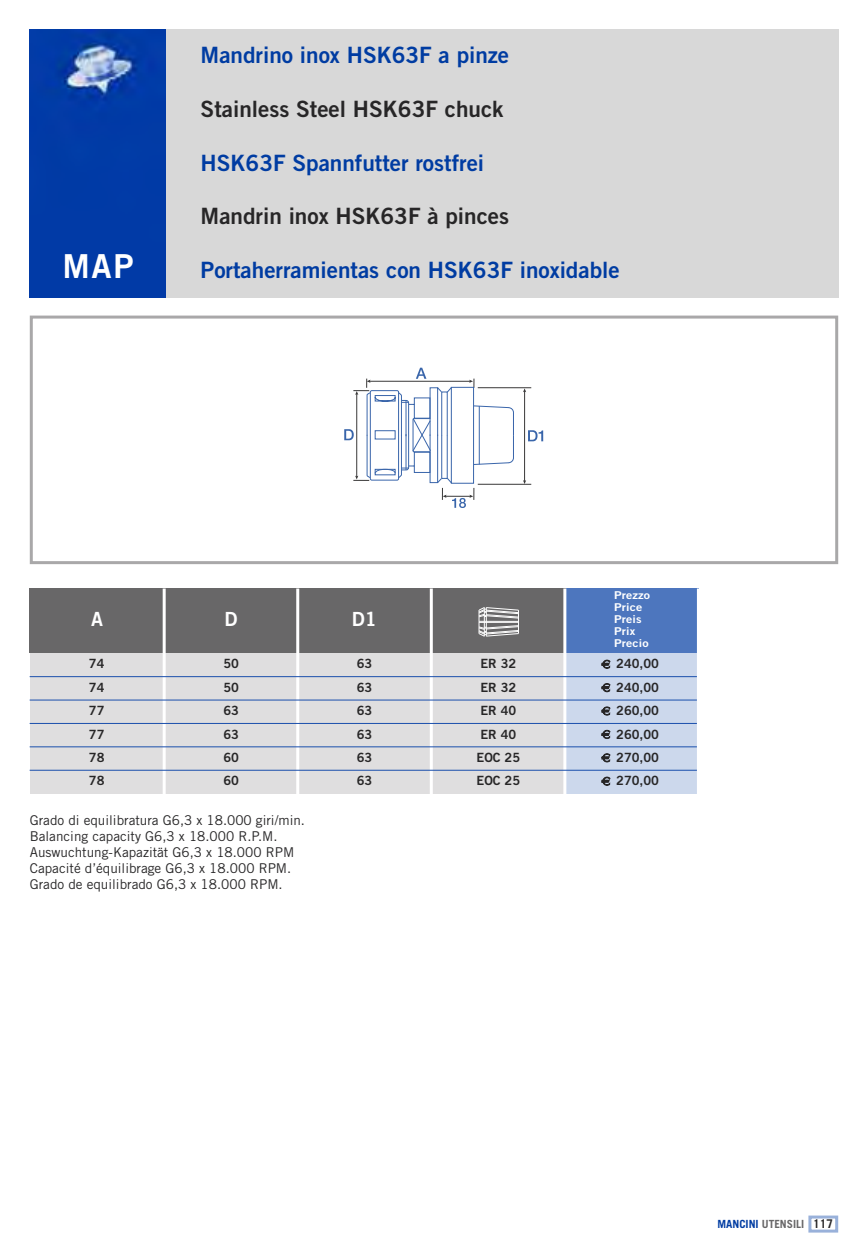
<style>
.page{position:relative;width:868px;height:1238px;background:#fff}
.page>*{position:absolute;margin:0;border:0;box-sizing:border-box;transform-origin:0 0}
.t1{font:33px "Trade Gothic Bold Two";color:#fff}
.t2{font:22.5px "Trade Gothic Bold Two";color:#003ca2}
.t3{font:22.5px "Trade Gothic Bold Two";color:#272627}
.t4{font:19.5px "Trade Gothic Bold Two";color:#fff}
.t5{font:13.5px/16.2px "Trade Gothic";color:#272627}
.t6{font:12.75px/23.4px "Trade Gothic Bold Two";color:#272627;text-align:justify}
.t7{font:700 11.25px "Trade Gothic";color:#686768}
.t8{font:10.8px/12px "Trade Gothic Bold Two";letter-spacing:.015em;color:#fff;scale:1.15 1}
.s1{color:#003ca2}
.s2{font-size:12px;color:#272627}
</style>
<div class="page">
<div style="left:808px;top:1215px;width:30px;height:17px;border:3px solid #99b1da"></div>
<div style="left:30px;top:30px;width:808px;height:268px;background:#d8d8d8"></div>
<div style="left:30px;top:653px;width:664px;height:140px;background:#dfdedf"></div>
<div style="left:30px;top:315px;width:808px;height:249px;border:3px solid #a9a8a9"></div>
<div style="left:565px;top:653px;width:132px;height:140px;background:#ccd8ec"></div>
<div style="left:30px;top:588px;width:665px;height:65px;background:#686768"></div>
<div style="left:566px;top:588px;width:133px;height:65px;background:#4d76be"></div>
<hr style="left:163px;top:588px;width:3px;height:220px;background:#fff">
<hr style="left:296px;top:588px;width:3px;height:220px;background:#fff">
<hr style="left:430px;top:588px;width:3px;height:220px;background:#fff">
<hr style="left:563px;top:588px;width:3px;height:220px;background:#fff">
<hr style="left:30px;top:676px;width:667px;height:1px;background:#1a4fac">
<hr style="left:30px;top:699px;width:667px;height:1px;background:#1a4fac">
<hr style="left:30px;top:723px;width:667px;height:1px;background:#1a4fac">
<hr style="left:30px;top:746px;width:667px;height:1px;background:#1a4fac">
<hr style="left:30px;top:770px;width:667px;height:1px;background:#1a4fac">
<div style="left:30px;top:30px;width:136px;height:268px;background:#003ca2"></div>
<svg style="left:528px;top:430px;width:15px;height:11px"></svg>
<hr style="left:477px;top:484px;width:54px;height:1px;background:#393838">
<hr style="left:477px;top:387px;width:54px;height:1px;background:#393838">
<hr style="left:524px;top:391px;width:1px;height:90px;background:#393838">
<svg style="left:523px;top:480px;width:3px;height:4px"></svg>
<svg style="left:344px;top:367px;width:170px;height:141px"></svg>
<hr style="left:696px;top:588px;width:3px;height:213px;background:#fff">
<svg style="left:478px;top:607px;width:41px;height:30px"></svg>
<h2 class="t2" style="left:201px;top:47px;width:310px">Mandrino inox HSK63F a pinze</h2>
<h2 class="t3" style="left:201px;top:100px;width:304px">Stainless Steel HSK63F chuck</h2>
<h2 class="t2" style="left:201px;top:154px;width:285px">HSK63F Spannfutter rostfrei</h2>
<h2 class="t3" style="left:201px;top:208px;width:310px">Mandrin inox HSK63F à pinces</h2>
<h1 class="t1" style="left:62px;top:254px;width:73px">MAP</h1>
<h2 class="t2" style="left:201px;top:262px;width:420px">Portaherramientas con HSK63F inoxidable</h2>
<h3 class="t4" style="left:91px;top:612px;width:13px">A</h3>
<h3 class="t4" style="left:224px;top:612px;width:15px">D</h3>
<h3 class="t4" style="left:352px;top:612px;width:26px">D1</h3>
<p class="t6" style="left:89px;top:653px;width:17px">74<br>74<br>77<br>77<br>78<br>78</p>
<p class="t6" style="left:223px;top:653px;width:17px">50<br>50<br>63<br>63<br>60<br>60</p>
<p class="t6" style="left:356px;top:653px;width:17px">63<br>63<br>63<br>63<br>63<br>63</p>
<p class="t6" style="left:476px;top:653px;width:45px;text-align:center">ER 32<br>ER 32<br>ER 40<br>ER 40<br>EOC 25<br>EOC 25</p>
<p class="t5" style="left:30px;top:812px;width:277px">Grado di equilibratura G6,3 x 18.000 giri/min.<br>Balancing capacity G6,3 x 18.000 R.P.M.<br>Auswuchtung-Kapazität G6,3 x 18.000 RPM Capacité d’équilibrage G6,3 x 18.000 RPM.<br>Grado de equilibrado G6,3 x 18.000 RPM.</p>
<p class="t8" style="left:614px;top:590px;width:33px">Prezzo<br>Price<br>Preis<br>Prix<br>Precio</p>
<p class="t6" style="left:616px;top:653px;width:44px">240,00<br>240,00<br>260,00<br>260,00<br>270,00<br>270,00</p>
<p class="t7" style="left:717px;top:1219px;width:117px"><span class="s1">MANCINI</span> UTENSILI <span class="s2">117</span></p>
</div>
